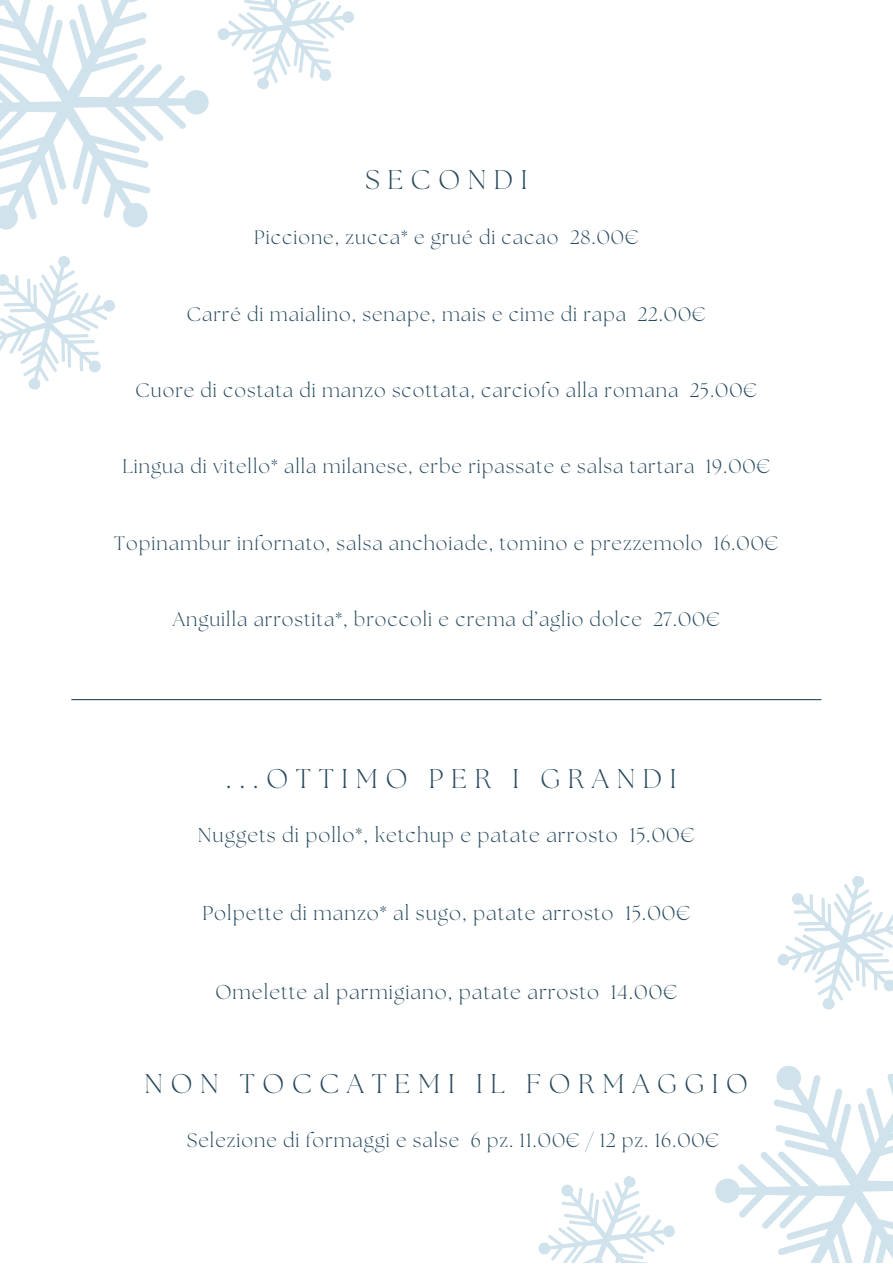
<style>
.page{position:relative;width:893px;height:1264px;background:#fff}
.page>*{position:absolute;margin:0;border:0;box-sizing:border-box;transform-origin:0 0}
.t1{font:300 27px "The Seasons";letter-spacing:.285em;color:#27495d}
.t2{font:300 20.1px "The Seasons";letter-spacing:.05em;color:#27495d}
.t3{font:300 19.5px "The Seasons";letter-spacing:.05em;color:#27495d}
</style>
<div class="page">
<svg style="left:0;top:0;width:204px;height:230px"></svg>
<svg style="left:0;top:256px;width:115px;height:134px"></svg>
<svg style="left:204px;top:0;width:150px;height:112px"></svg>
<svg style="left:715px;top:1065px;width:177px;height:197px"></svg>
<svg style="left:777px;top:876px;width:115px;height:134px"></svg>
<svg style="left:538px;top:1176px;width:137px;height:86px"></svg>
<hr style="left:71px;top:699px;width:750px;height:1px;background:#27495d">
<p class="t1" style="left:365px;top:168px;width:164px">SECONDI</p>
<p class="t3" style="left:254px;top:228px;width:386px">Piccione, zucca* e grué di cacao 28.00€</p>
<p class="t3" style="left:187px;top:305px;width:520px">Carré di maialino, senape, mais e cime di rapa 22.00€</p>
<p class="t3" style="left:136px;top:381px;width:623px">Cuore di costata di manzo scottata, carciofo alla romana 25.00€</p>
<p class="t3" style="left:122px;top:458px;width:649px">Lingua di vitello* alla milanese, erbe ripassate e salsa tartara 19.00€</p>
<p class="t3" style="left:114px;top:534px;width:665px">Topinambur infornato, salsa anchoiade, tomino e prezzemolo 16.00€</p>
<p class="t3" style="left:173px;top:611px;width:548px">Anguilla arrostita*, broccoli e crema d’aglio dolce 27.00€</p>
<p class="t1" style="left:226px;top:766px;width:452px">...OTTIMO PER I GRANDI</p>
<p class="t2" style="left:198px;top:825px;width:498px">Nuggets di pollo*, ketchup e patate arrosto 15.00€</p>
<p class="t2" style="left:202px;top:904px;width:489px">Polpette di manzo* al sugo, patate arrosto 15.00€</p>
<p class="t2" style="left:215px;top:983px;width:463px">Omelette al parmigiano, patate arrosto 14.00€</p>
<p class="t1" style="left:145px;top:1071px;width:605px">NON TOCCATEMI IL FORMAGGIO</p>
<p class="t3" style="left:187px;top:1131px;width:533px">Selezione di formaggi e salse 6 pz. 11.00€ / 12 pz. 16.00€</p>
</div>
